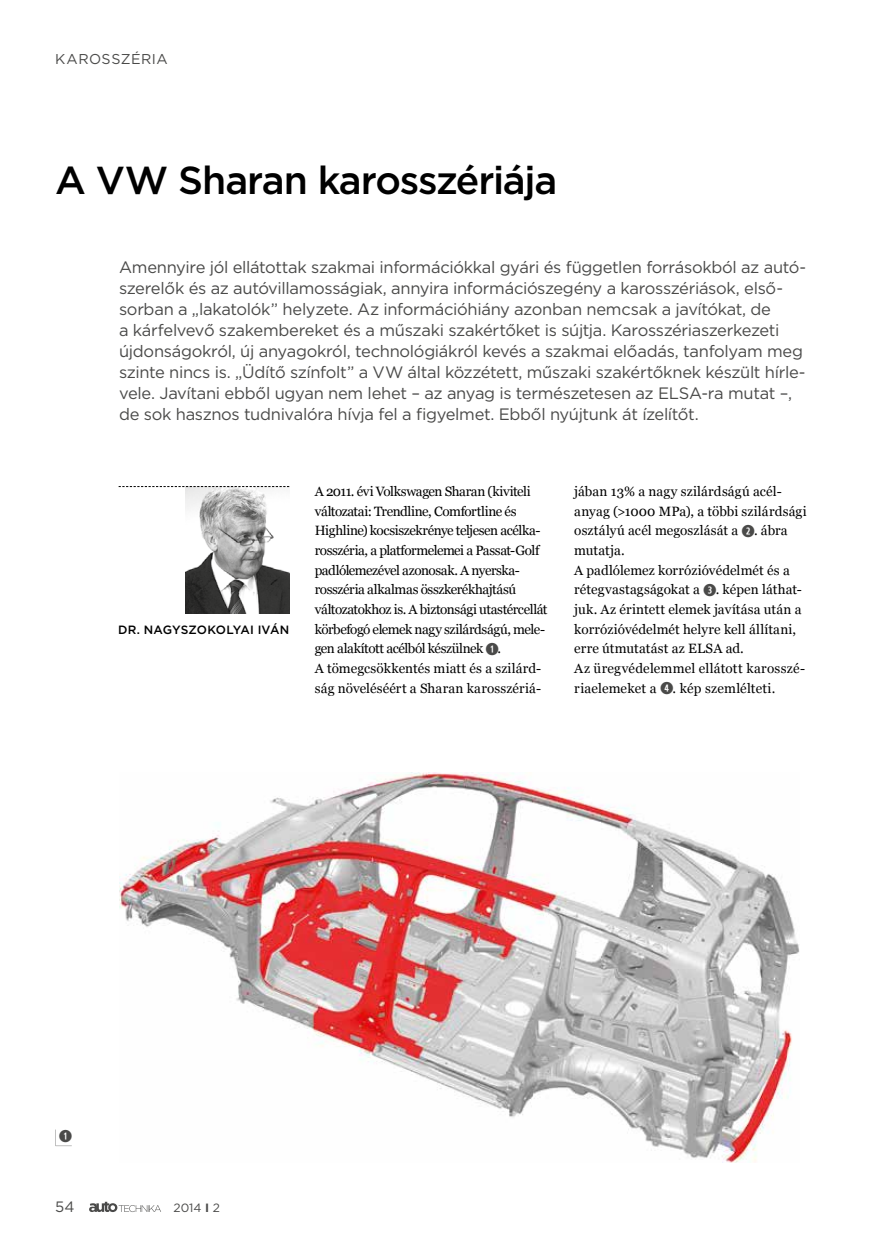
<style>
.page{position:relative;width:872px;height:1246px;background:#fff}
.page>*{position:absolute;margin:0;border:0;box-sizing:border-box;transform-origin:0 0}
.t1{font:500 39px "Gotham";letter-spacing:-.03em;color:#000}
.t2{font:16.5px/21px "Gotham";letter-spacing:-.02em;color:#4a4a49}
.t3{font:16.5px "Combi Numerals Ltd";color:#4a4a49}
.t4{font:15px "Gotham";color:#4a4a49}
.t5{font:14.25px "Gotham";letter-spacing:.03em;color:#4a4a49}
.t6{font:13.5px/19.6px "Georgia";letter-spacing:-.03em;color:#000}
.t7{font:13.5px/19.6px "Georgia";letter-spacing:-.005em;color:#000}
.t8{font:500 12px "Gotham";letter-spacing:.005em;color:#000}
.t9{font:12px "Gotham";color:#4a4a49}
.s1{font-family:"Combi Numerals Ltd";font-size:16.5px;color:#4a4a49}
.s2{font-weight:700}
</style>
<div class="page">
<svg style="left:89px;top:1202px;width:72px;height:10px"></svg>
<img style="left:119px;top:772px;width:680px;height:391px">
<svg style="left:55px;top:1129px;width:17px;height:17px"></svg>
<img style="left:186px;top:487px;width:103px;height:127px">
<svg style="left:119px;top:486px;width:170px;height:1px"></svg>
<p class="t5" style="left:55px;top:50px;width:114px">KAROSSZÉRIA</p>
<p class="t1" style="left:55px;top:154px;width:503px">A VW Sharan karosszériája</p>
<p class="t2" style="left:119px;top:257px;width:688px">Amennyire jól ellátottak szakmai információkkal gyári és független forrásokból az autó&shy;szerelők és az autóvillamosságiak, annyira információszegény a karosszériások, első&shy;sorban a „lakatolók” helyzete. Az információhiány azonban nemcsak a javítókat, de<br>a kárfelvevő szakembereket és a műszaki szakértőket is sújtja. Karosszériaszerkezeti újdonságokról, új anyagokról, technológiákról kevés a szakmai előadás, tanfolyam meg szinte nincs is. „Üdítő színfolt” a VW által közzétett, műszaki szakértőknek készült hírle&shy;vele. Javítani ebből ugyan nem lehet – az anyag is természetesen az ELSA-ra mutat –, de sok hasznos tudnivalóra hívja fel a figyelmet. Ebből nyújtunk át ízelítőt.</p>
<p class="t8" style="left:118px;top:622px;width:173px">DR. NAGYSZOKOLYAI IVÁN</p>
<p class="t6" style="left:315px;top:481px;width:234px">A 2011. évi Volkswagen Sharan (kiviteli változatai: Trendline, Comfortline és Highline) kocsiszekrénye teljesen acélka&shy;rosszéria, a platformelemei a Passat-Golf padlólemezével azonosak. A nyerska&shy;rosszéria alkalmas összkerékhajtású változatokhoz is. A biztonsági utastércellát körbefogó elemek nagy szilárdságú, mele&shy;gen alakított acélból készülnek <span class="s1">➊</span>.<br>A tömegcsökkentés miatt és a szilárd&shy;ság növeléséért a Sharan karosszériá-</p>
<p class="t7" style="left:574px;top:481px;width:234px">jában 13% a nagy szilárdságú acél&shy;anyag (&gt;1000 MPa), a többi szilárdsági osztályú acél megoszlását a <span class="s1">➋</span>. ábra mutatja.<br>A padlólemez korrózióvédelmét és a rétegvastagságokat a <span class="s1">➌</span>. képen láthat&shy;juk. Az érintett elemek javítása után a korrózióvédelmét helyre kell állítani, erre útmutatást az ELSA ad.<br>Az üregvédelemmel ellátott karosszé&shy;riaelemeket a <span class="s1">➍</span>. kép szemlélteti.</p>
<p class="t3" style="left:59px;top:1127px;width:15px">➊</p>
<p class="t4" style="left:55px;top:1197px;width:21px">54</p>
<p class="t9" style="left:173px;top:1200px;width:48px">2014 <span class="s2">I</span> 2</p>
</div>
